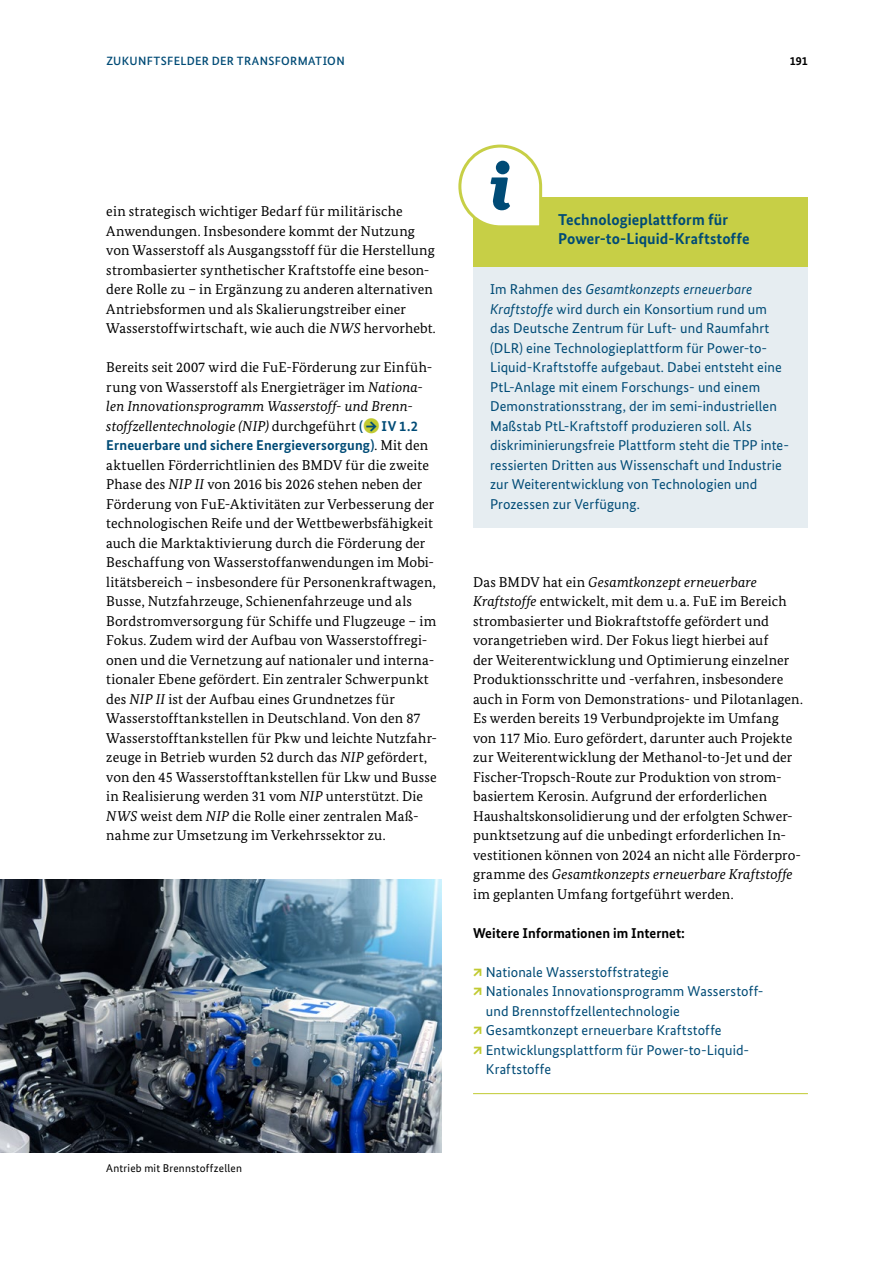
<style>
.page{position:relative;width:893px;height:1263px;background:#fff}
.page>*{position:absolute;margin:0;border:0;box-sizing:border-box;transform-origin:0 0}
.H6_Headline_Kasten{font:700 15.75px/19.5px "Bundes Sans";letter-spacing:.005em;color:#004b76}
.Fließtext{font:14.25px/19.5px "Bundes Serif";letter-spacing:.01em;color:#000}
.Fliesstext_Infokasten{font:14.25px/19.5px "Bundes Sans";letter-spacing:.01em;color:#004b76}
.Fließtext-2{font:700 14.25px "Bundes Sans";color:#000}
.t1{font:500 12px "Bundes Sans";letter-spacing:.03em;color:#004b76}
.t2{font:700 12px "Bundes Sans";color:#000}
.Bildunterschrift{font:11.25px "Bundes Sans";letter-spacing:.015em;color:#000}
.s1{font-style:italic}
.s2{font-family:"Bundes Sans";font-weight:700;color:#004b76}
.s3{color:#c1ca31}
.s4{font-family:"Bundes Sans";font-weight:900;color:#004b76}
.s5{font-weight:900;color:#c1ca31}
</style>
<div class="page">
<hr style="left:473px;top:1093px;width:335px;height:1px;background:#c1ca31">
<div style="left:473px;top:263px;width:335px;height:265px;background:#e6edf1"></div>
<div style="left:473px;top:198px;width:335px;height:69px;background:#c7cf46"></div>
<svg style="left:458px;top:144px;width:86px;height:82px"></svg>
<img style="left:0;top:879px;width:441px;height:273px">
<p class="t1" style="left:106px;top:54px;width:9px">ZUKU</p>
<p class="t1" style="left:138px;top:54px;width:208px">NFTSFELDER DER TRANSFORMATION</p>
<p class="t2" style="left:790px;top:53px;width:20px">191</p>
<p class="Fließtext" style="left:106px;top:201px;width:331px">ein strategisch wichtiger Bedarf für militärische Anwendungen. Insbesondere kommt der Nutzung von Wasserstoff als Ausgangsstoff für die Herstellung strombasierter synthetischer Kraftstoffe eine beson&shy;dere Rolle zu – in Ergänzung zu anderen alternativen Antriebsformen und als Skalierungstreiber einer Wasserstoffwirtschaft, wie auch die <span class="s1">NWS</span> hervorhebt.</p>
<p class="Fließtext" style="left:106px;top:357px;width:332px">Bereits seit 2007 wird die FuE-Förderung zur Einfüh&shy;rung von Wasserstoff als Energieträger im <span class="s1">Nationa&shy;len Innovationsprogramm Wasserstoff- und Brenn&shy;stoffzellentechnologie (NIP)</span> durchgeführt <span class="s2">(</span><span class="s3">●</span><span class="s4">→</span> <span class="s2">IV 1.2<br>Erneuerbare und sichere Energieversorgung)</span>. Mit den aktuellen Förderrichtlinien des BMDV für die zweite Phase des <span class="s1">NIP II</span> von 2016 bis 2026 stehen neben der Förderung von FuE-Aktivitäten zur Verbesserung der technologischen Reife und der Wettbewerbsfähigkeit auch die Marktaktivierung durch die Förderung der Beschaffung von Wasserstoffanwendungen im Mobi&shy;litätsbereich – insbesondere für Personenkraftwagen, Busse, Nutzfahrzeuge, Schienenfahrzeuge und als Bordstromversorgung für Schiffe und Flugzeuge – im Fokus. Zudem wird der Aufbau von Wasserstoffregi&shy;onen und die Vernetzung auf nationaler und interna&shy;tionaler Ebene gefördert. Ein zentraler Schwerpunkt des <span class="s1">NIP II</span> ist der Aufbau eines Grundnetzes für Wasserstofftankstellen in Deutschland. Von den 87<br>Wasserstofftankstellen für Pkw und leichte Nutzfahr&shy;zeuge in Betrieb wurden 52 durch das <span class="s1">NIP</span> gefördert, von den 45 Wasserstofftankstellen für Lkw und Busse in Realisierung werden 31 vom <span class="s1">NIP</span> unterstützt. Die <span class="s1">NWS</span> weist dem <span class="s1">NIP</span> die Rolle einer zentralen Maß&shy;nahme zur Umsetzung im Verkehrssektor zu.</p>
<p class="Bildunterschrift" style="left:106px;top:1161px;width:137px">Antrieb mit Brennstoffzellen</p>
<h6 class="H6_Headline_Kasten" style="left:558px;top:210px;width:193px">Technologieplattform für<br>Power-to-Liquid-Kraftstoffe</h6>
<p class="Fliesstext_Infokasten" style="left:490px;top:279px;width:301px">Im Rahmen des <span class="s1">Gesamtkonzepts erneuerbare Kraftstoffe</span> wird durch ein Konsortium rund um das Deutsche Zentrum für Luft- und Raumfahrt (DLR) eine Technologieplattform für Power-to-Liquid-Kraftstoffe aufgebaut. Dabei entsteht eine PtL-Anlage mit einem Forschungs- und einem Demonstrationsstrang, der im semi-industriellen Maßstab PtL-Kraftstoff produzieren soll. Als diskriminierungsfreie Plattform steht die TPP inte&shy;ressierten Dritten aus Wissenschaft und Industrie zur Weiterentwicklung von Technologien und Prozessen zur Verfügung.</p>
<p class="Fließtext" style="left:473px;top:572px;width:331px">Das BMDV hat ein <span class="s1">Gesamtkonzept erneuerbare Kraftstoffe</span> entwickelt, mit dem u. a. FuE im Bereich strombasierter und Biokraftstoffe gefördert und vorangetrieben wird. Der Fokus liegt hierbei auf<br>der Weiterentwicklung und Optimierung einzelner Produktionsschritte und -verfahren, insbesondere auch in Form von Demonstrations- und Pilotanlagen.<br>Es werden bereits 19 Verbundprojekte im Umfang von 117 Mio. Euro gefördert, darunter auch Projekte zur Weiterentwicklung der Methanol-to-Jet und der Fischer-Tropsch-Route zur Produktion von strom&shy;basiertem Kerosin. Aufgrund der erforderlichen Haushaltskonsolidierung und der erfolgten Schwer&shy;punktsetzung auf die unbedingt erforderlichen In&shy;vestitionen können von 2024 an nicht alle Förderpro&shy;gramme des <span class="s1">Gesamtkonzepts erneuerbare Kraftstoffe </span>im geplanten Umfang fortgeführt werden.</p>
<p class="Fließtext-2" style="left:473px;top:924px;width:214px">Weitere Informationen im Internet:</p>
<p class="Fliesstext_Infokasten" style="left:473px;top:962px;width:197px"><span class="s5">↗</span> Nationale Wasserstoffstrategie</p>
<p class="Fliesstext_Infokasten" style="left:486px;top:981px;width:277px;text-indent:-13px"><span class="s5">↗</span> Nationales Innovationsprogramm Wasserstoff&shy;und Brennstoffzellentechnologie</p>
<p class="Fliesstext_Infokasten" style="left:473px;top:1020px;width:250px"><span class="s5">↗</span> Gesamtkonzept erneuerbare Kraftstoffe</p>
<p class="Fliesstext_Infokasten" style="left:486px;top:1040px;width:262px;text-indent:-13px"><span class="s5">↗</span> Entwicklungsplattform für Power-to-Liquid--<br>Kraftstoffe</p>
</div>
